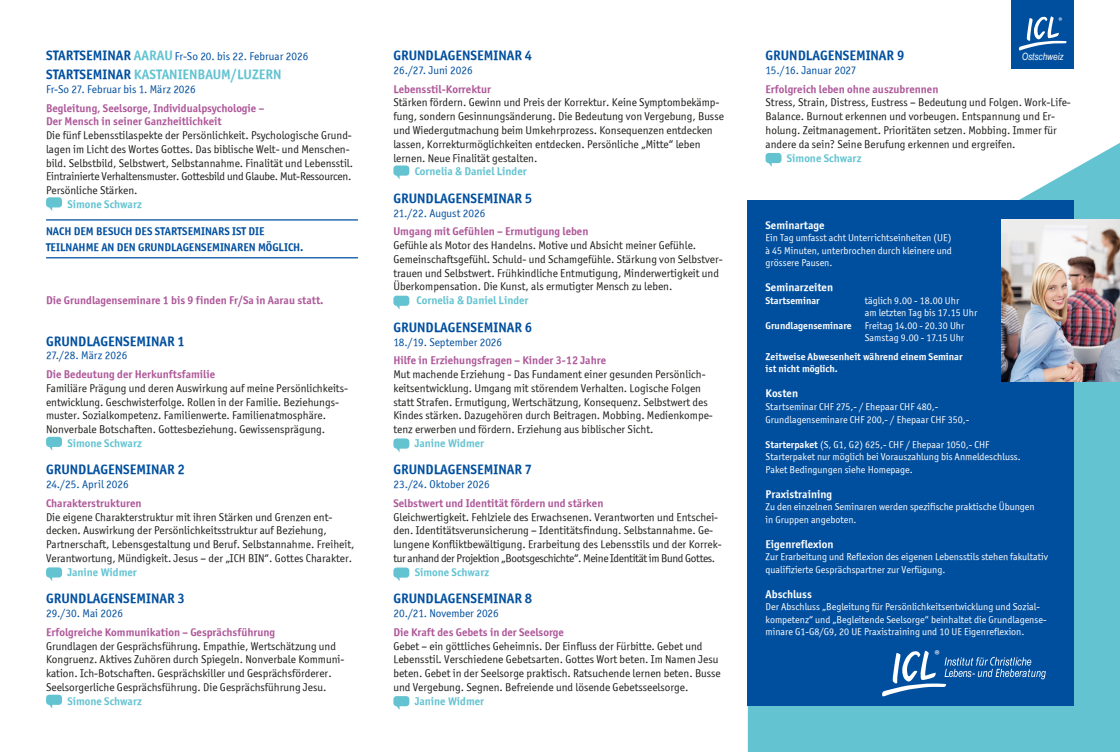
<style>
.page{position:relative;width:1120px;height:752px;background:#fff}
.page>*{position:absolute;margin:0;border:0;box-sizing:border-box;transform-origin:0 0}
.t1{font:13.75px "Officina Sans ITCTT Bold";color:#004f9f}
.t2{font:13.75px "Officina Sans ITCTT Bold";color:#63c3d1}
.t3{font:12.88px "Myriad Pro";color:#fff}
.t4{font:11.25px/13.8px "Officina Sans ITCTT Book";color:#1d1d1b}
.t5{font:11.25px/13.8px "Officina Sans ITCTT Bold";color:#ae5899}
.t6{font:11.25px "Officina Sans ITCTT Book";color:#004f9f}
.t7{font:11.25px "Officina Sans ITCTT Bold";color:#63c3d1}
.t8{font:11.25px/16.2px "Officina Sans ITCTT Bold";color:#004f9f}
.t9{font:11.25px "Officina Sans ITCTT Bold";color:#fff}
.t10{font:10px/12.5px "Officina Sans ITCTT Book";color:#fff}
.t11{font:10px/12.5px "Officina Sans ITCTT Bold";color:#fff}
.t12{font:italic 10px "Arial Narrow";color:#fff}
.t13{font:9.5px "Myriad Pro";color:#fff}
.s1{font-family:"Officina Sans ITCTT Bold";font-size:13.75px}
.s2{font-family:"Officina Sans ITCTT Bold";font-size:13.75px;color:#63c3d1}
.s3{color:#004f9f}
.s4{font-family:"Officina Sans ITCTT Bold"}
</style>
<div class="page">
<svg style="left:46px;top:197px;width:16px;height:14px"></svg>
<svg style="left:46px;top:436px;width:16px;height:14px"></svg>
<svg style="left:46px;top:567px;width:16px;height:14px"></svg>
<svg style="left:46px;top:694px;width:16px;height:14px"></svg>
<svg style="left:393px;top:165px;width:16px;height:14px"></svg>
<svg style="left:393px;top:295px;width:16px;height:14px"></svg>
<svg style="left:393px;top:438px;width:16px;height:14px"></svg>
<svg style="left:393px;top:567px;width:16px;height:14px"></svg>
<svg style="left:393px;top:696px;width:16px;height:13px"></svg>
<hr style="left:46px;top:219px;width:312px;height:1px;background:#004f9f">
<hr style="left:46px;top:257px;width:312px;height:1px;background:#004f9f">
<svg style="left:748px;top:143px;width:372px;height:608px;fill:#63c3d1"></svg>
<div style="left:748px;top:201px;width:326px;height:504px;background:#004f9f"></div>
<svg style="left:882px;top:650px;width:163px;height:46px"></svg>
<img style="left:1002px;top:220px;width:117px;height:161px">
<div style="left:1011px;top:0;width:63px;height:68px;background:#004f9f"></div>
<svg style="left:1019px;top:16px;width:48px;height:35px"></svg>
<p class="t6" style="left:46px;top:50px;width:264px"><span class="s1">STARTSEMINAR</span> <span class="s2">AARAU</span> Fr-So 20. bis 22. Februar 2026</p>
<p class="t2" style="left:46px;top:66px;width:237px"><span class="s3">STARTSEMINAR</span> KASTANIENBAUM/LUZERN</p>
<p class="t6" style="left:46px;top:82px;width:151px">Fr-So 27. Februar bis 1. März 2026</p>
<p class="t5" style="left:46px;top:101px;width:220px">Begleitung, Seelsorge, Individualpsychologie –<br>Der Mensch in seiner Ganzheitlichkeit</p>
<p class="t4" style="left:46px;top:128px;width:309px">Die fünf Lebensstilaspekte der Persönlichkeit. Psychologische Grund&shy;lagen im Licht des Wortes Gottes. Das biblische Welt- und Menschen&shy;bild. Selbstbild, Selbstwert, Selbstannahme. Finalität und Lebensstil.<br>Eintrainierte Verhaltensmuster. Gottesbild und Glaube. Mut-Ressourcen.<br>Persönliche Stärken.</p>
<p class="t7" style="left:67px;top:197px;width:76px">Simone Schwarz</p>
<p class="t8" style="left:46px;top:222px;width:259px">NACH DEM BESUCH DES STARTSEMINARS IST DIE<br>TEILNAHME AN DEN GRUNDLAGENSEMINAREN MÖGLICH.</p>
<p class="t5" style="left:46px;top:293px;width:279px">Die Grundlagenseminare 1 bis 9 finden Fr/Sa in Aarau statt.</p>
<p class="t1" style="left:46px;top:332px;width:140px">GRUNDLAGENSEMINAR 1</p>
<p class="t6" style="left:46px;top:349px;width:83px">27./28. März 2026</p>
<p class="t5" style="left:46px;top:367px;width:171px">Die Bedeutung der Herkunftsfamilie</p>
<p class="t4" style="left:46px;top:381px;width:303px">Familiäre Prägung und deren Auswirkung auf meine Persönlichkeits&shy;entwicklung. Geschwisterfolge. Rollen in der Familie. Beziehungs&shy;muster. Sozialkompetenz. Familienwerte. Familienatmosphäre.<br>Nonverbale Botschaften. Gottesbeziehung. Gewissensprägung.</p>
<p class="t7" style="left:67px;top:436px;width:76px">Simone Schwarz</p>
<p class="t1" style="left:46px;top:461px;width:140px">GRUNDLAGENSEMINAR 2</p>
<p class="t6" style="left:46px;top:477px;width:84px">24./25. April 2026</p>
<p class="t5" style="left:46px;top:496px;width:97px">Charakterstrukturen</p>
<p class="t4" style="left:46px;top:509px;width:310px">Die eigene Charakterstruktur mit ihren Stärken und Grenzen ent&shy;decken. Auswirkung der Persönlichkeitsstruktur auf Beziehung, Partnerschaft, Lebensgestaltung und Beruf. Selbstannahme. Freiheit, Verantwortung, Mündigkeit. Jesus – der „ICH BIN“. Gottes Charakter.</p>
<p class="t7" style="left:67px;top:564px;width:71px">Janine Widmer</p>
<p class="t1" style="left:46px;top:589px;width:140px">GRUNDLAGENSEMINAR 3</p>
<p class="t6" style="left:46px;top:606px;width:78px">29./30. Mai 2026</p>
<p class="t5" style="left:46px;top:624px;width:231px">Erfolgreiche Kommunikation – Gesprächsführung</p>
<p class="t4" style="left:46px;top:638px;width:300px">Grundlagen der Gesprächsführung. Empathie, Wertschätzung und Kongruenz. Aktives Zuhören durch Spiegeln. Nonverbale Kommuni&shy;kation. Ich-Botschaften. Gesprächskiller und Gesprächsförderer.<br>Seelsorgerliche Gesprächsführung. Die Gesprächsführung Jesu.</p>
<p class="t7" style="left:67px;top:693px;width:76px">Simone Schwarz</p>
<p class="t1" style="left:393px;top:47px;width:140px">GRUNDLAGENSEMINAR 4</p>
<p class="t6" style="left:393px;top:64px;width:81px">26./27. Juni 2026</p>
<p class="t5" style="left:393px;top:82px;width:99px">Lebensstil-Korrektur</p>
<p class="t4" style="left:393px;top:96px;width:332px">Stärken fördern. Gewinn und Preis der Korrektur. Keine Symptombekämp&shy;fung, sondern Gesinnungsänderung. Die Bedeutung von Vergebung, Busse und Wiedergutmachung beim Umkehrprozess. Konsequenzen entdecken lassen, Korrekturmöglichkeiten entdecken. Persönliche „Mitte“ leben lernen. Neue Finalität gestalten.</p>
<p class="t7" style="left:415px;top:164px;width:114px">Cornelia &amp; Daniel Linder</p>
<p class="t1" style="left:393px;top:189px;width:140px">GRUNDLAGENSEMINAR 5</p>
<p class="t6" style="left:393px;top:206px;width:93px">21./22. August 2026</p>
<p class="t5" style="left:393px;top:224px;width:196px">Umgang mit Gefühlen – Ermutigung leben</p>
<p class="t4" style="left:393px;top:238px;width:331px">Gefühle als Motor des Handelns. Motive und Absicht meiner Gefühle.<br>Gemeinschaftsgefühl. Schuld- und Schamgefühle. Stärkung von Selbstver&shy;trauen und Selbstwert. Frühkindliche Entmutigung, Minderwertigkeit und Überkompensation. Die Kunst, als ermutigter Mensch zu leben.</p>
<p class="t7" style="left:416px;top:293px;width:113px">Cornelia &amp; Daniel Linder</p>
<p class="t1" style="left:393px;top:318px;width:140px">GRUNDLAGENSEMINAR 6</p>
<p class="t6" style="left:393px;top:335px;width:110px">18./19. September 2026</p>
<p class="t5" style="left:393px;top:353px;width:214px">Hilfe in Erziehungsfragen – Kinder 3-12 Jahre</p>
<p class="t4" style="left:393px;top:367px;width:321px">Mut machende Erziehung - Das Fundament einer gesunden Persönlich&shy;keitsentwicklung. Umgang mit störendem Verhalten. Logische Folgen statt Strafen. Ermutigung, Wertschätzung, Konsequenz. Selbstwert des Kindes stärken. Dazugehören durch Beitragen. Mobbing. Medienkompe&shy;tenz erwerben und fördern. Erziehung aus biblischer Sicht.</p>
<p class="t7" style="left:415px;top:436px;width:71px">Janine Widmer</p>
<p class="t1" style="left:393px;top:461px;width:140px">GRUNDLAGENSEMINAR 7</p>
<p class="t6" style="left:393px;top:477px;width:98px">23./24. Oktober 2026</p>
<p class="t5" style="left:393px;top:496px;width:211px">Selbstwert und Identität fördern und stärken</p>
<p class="t4" style="left:393px;top:509px;width:330px">Gleichwertigkeit. Fehlziele des Erwachsenen. Verantworten und Entschei&shy;den. Identitätsverunsicherung – Identitätsfindung. Selbstannahme. Ge&shy;lungene Konfliktbewältigung. Erarbeitung des Lebensstils und der Korrek&shy;tur anhand der Projektion „Bootsgeschichte“. Meine Identität im Bund Gottes.</p>
<p class="t7" style="left:415px;top:564px;width:76px">Simone Schwarz</p>
<p class="t1" style="left:393px;top:589px;width:140px">GRUNDLAGENSEMINAR 8</p>
<p class="t6" style="left:393px;top:606px;width:107px">20./21. November 2026</p>
<p class="t5" style="left:393px;top:624px;width:172px">Die Kraft des Gebets in der Seelsorge</p>
<p class="t4" style="left:393px;top:638px;width:329px">Gebet – ein göttliches Geheimnis. Der Einfluss der Fürbitte. Gebet und Lebensstil. Verschiedene Gebetsarten. Gottes Wort beten. Im Namen Jesu beten. Gebet in der Seelsorge praktisch. Ratsuchende lernen beten. Busse und Vergebung. Segnen. Befreiende und lösende Gebetsseelsorge.</p>
<p class="t7" style="left:415px;top:693px;width:71px">Janine Widmer</p>
<p class="t13" style="left:1058px;top:15px;width:6px">®</p>
<p class="t12" style="left:1021px;top:50px;width:43px">Ostschweiz</p>
<p class="t1" style="left:765px;top:47px;width:140px">GRUNDLAGENSEMINAR 9</p>
<p class="t6" style="left:765px;top:64px;width:93px">15./16. Januar 2027</p>
<p class="t5" style="left:765px;top:82px;width:174px">Erfolgreich leben ohne auszubrennen</p>
<p class="t4" style="left:765px;top:96px;width:307px">Stress, Strain, Distress, Eustress – Bedeutung und Folgen. Work-Life-Balance. Burnout erkennen und vorbeugen. Entspannung und Er&shy;holung. Zeitmanagement. Prioritäten setzen. Mobbing. Immer für andere da sein? Seine Berufung erkennen und ergreifen.</p>
<p class="t7" style="left:787px;top:151px;width:76px">Simone Schwarz</p>
<p class="t9" style="left:765px;top:217px;width:60px">Seminartage</p>
<p class="t10" style="left:765px;top:231px;width:188px;text-align:justify">Ein Tag umfasst acht Unterrichtseinheiten (UE) à 45 Minuten, unterbrochen durch kleinere und grössere Pausen.</p>
<p class="t9" style="left:765px;top:280px;width:69px">Seminarzeiten</p>
<p class="t11" style="left:765px;top:294px;width:56px">Startseminar</p>
<p class="t10" style="left:865px;top:294px;width:114px">täglich 9.00 - 18.00 Uhr<br>am letzten Tag bis 17.15 Uhr</p>
<p class="t11" style="left:765px;top:319px;width:88px">Grundlagenseminare</p>
<p class="t10" style="left:865px;top:319px;width:101px">Freitag 14.00 - 20.30 Uhr<br>Samstag 9.00 - 17.15 Uhr</p>
<p class="t11" style="left:765px;top:350px;width:198px">Zeitweise Abwesenheit während einem Seminar ist nicht möglich.</p>
<p class="t9" style="left:765px;top:386px;width:34px">Kosten</p>
<p class="t10" style="left:765px;top:400px;width:205px">Startseminar CHF 275,- / Ehepaar CHF 480,-<br>Grundlagenseminare CHF 200,- / Ehepaar CHF 350,-</p>
<p class="t10" style="left:765px;top:437px;width:257px"><span class="s4">Starterpaket</span> (S, G1, G2) 625,- CHF / Ehepaar 1050,- CHF<br>Starterpaket nur möglich bei Vorauszahlung bis Anmeldeschluss.<br>Paket Bedingungen siehe Homepage.</p>
<p class="t9" style="left:765px;top:486px;width:68px">Praxistraining</p>
<p class="t10" style="left:765px;top:500px;width:271px">Zu den einzelnen Seminaren werden spezifische praktische Übungen in Gruppen angeboten.</p>
<p class="t9" style="left:765px;top:536px;width:69px">Eigenreflexion</p>
<p class="t10" style="left:765px;top:550px;width:284px">Zur Erarbeitung und Reflexion des eigenen Lebensstils stehen fakultativ qualifizierte Gesprächspartner zur Verfügung.</p>
<p class="t9" style="left:765px;top:586px;width:48px">Abschluss</p>
<p class="t10" style="left:765px;top:600px;width:282px">Der Abschluss „Begleitung für Persönlichkeitsentwicklung und Sozial&shy;kompetenz“ und „Begleitende Seelsorge“ beinhaltet die Grundlagense&shy;minare G1-G8/G9, 20 UE Praxistraining und 10 UE Eigenreflexion.</p>
<p class="t3" style="left:934px;top:646px;width:7px">®</p>
</div>
